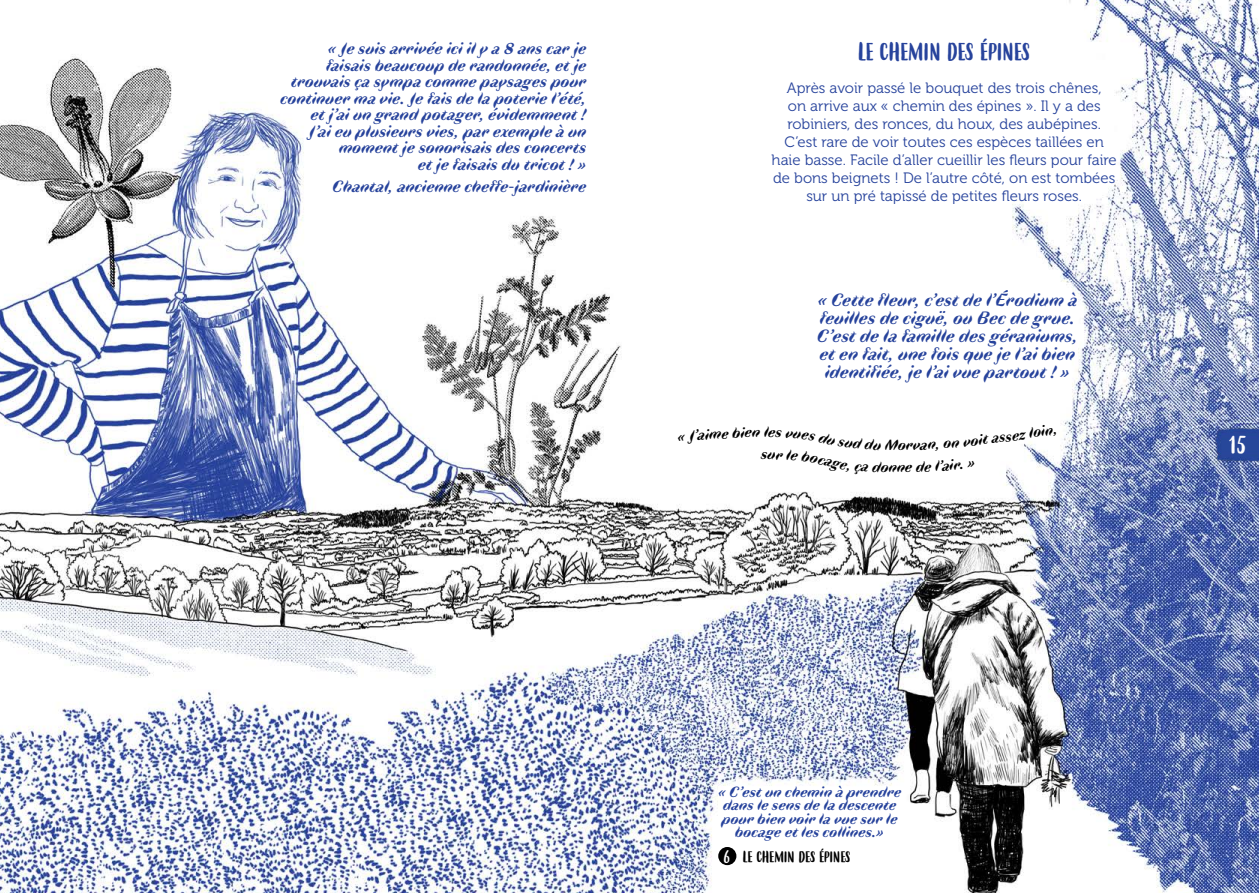
<style>
.page{position:relative;width:1259px;height:893px;background:#fff}
.page>*{position:absolute;margin:0;border:0;box-sizing:border-box;transform-origin:0 0}
.t1{font:24px "Budidaya";color:#27439c}
.t2{font:24px "Budidaya";color:#fff}
.t3{font:italic 700 18px/18px "Faune Display";color:#27439c;text-align:center}
.t4{font:italic 700 16.5px/16.5px "Faune Display";color:#27439c;text-align:right}
.t5{font:15px/18px "Museo 300";color:#27439c;text-align:center}
.t6{font:italic 700 15px/13.5px "Faune Display";color:#27439c;text-align:center}
.t7{font:15px "Budidaya";color:#000}
.t8{font:italic 700 15px "Faune Display";color:#000}
.s1{font-size:16.5px;color:#fff}
</style>
<div class="page">
<img style="left:0;top:0;width:1259px;height:893px">
<div style="left:718px;top:847px;width:18px;height:18px;background:#000;border-radius:50%"></div>
<img style="left:1209px;top:418px;width:50px;height:56px">
<svg style="left:678px;top:427px;width:82px;height:17px"></svg>
<svg style="left:898px;top:425px;width:158px;height:26px"></svg>
<svg style="left:767px;top:430px;width:121px;height:44px"></svg>
<svg style="left:897px;top:460px;width:46px;height:13px"></svg>
<svg style="left:967px;top:461px;width:7px;height:6px"></svg>
<p class="t4" style="left:281px;top:39px;width:308px">« Je suis arrivée ici il y a 8 ans car je faisais beaucoup de randonnée, et je trouvais ça sympa comme paysages pour continuer ma vie. Je fais de la poterie l’été, et j’ai un grand potager, évidemment !<br>J’ai eu plusieurs vies, par exemple à un moment je sonorisais des concerts<br>et je faisais du tricot ! »</p>
<p class="t4" style="left:333px;top:177px;width:256px">Chantal, ancienne cheffe-jardinière</p>
<h1 class="t1" style="left:858px;top:39px;width:174px">LE CHEMIN DES ÉPINES</h1>
<p class="t5" style="left:771px;top:79px;width:347px">Après avoir passé le bouquet des trois chênes,<br>on arrive aux « chemin des épines ». Il y a des robiniers, des ronces, du houx, des aubépines.<br>C’est rare de voir toutes ces espèces taillées en haie basse. Facile d’aller cueillir les fleurs pour faire de bons beignets ! De l’autre côté, on est tombées sur un pré tapissé de petites fleurs roses.</p>
<p class="t8" style="left:764px;top:422px;width:6px">l</p>
<p class="t8" style="left:761px;top:444px;width:8px">s</p>
<p class="t3" style="left:817px;top:290px;width:263px">« Cette fleur, c’est de l’Érodium à feuilles de ciguë, ou Bec de grue.<br>C’est de la famille des géraniums, et en fait, une fois que je l’ai bien identifiée, je l’ai vue partout ! »</p>
<p class="t8" style="left:885px;top:435px;width:15px">M</p>
<p class="t8" style="left:889px;top:457px;width:10px">n</p>
<p class="t8" style="left:941px;top:455px;width:24px;rotate:-5deg">air.</p>
<h1 class="t2" style="left:1229px;top:432px;width:18px">15</h1>
<p class="t6" style="left:718px;top:784px;width:185px">« C’est un chemin à prendre dans le sens de la descente pour bien voir la vue sur le bocage et les collines.»</p>
<p class="t7" style="left:723px;top:848px;width:129px"><span class="s1">6</span> LE CHEMIN DES ÉPINES</p>
</div>
